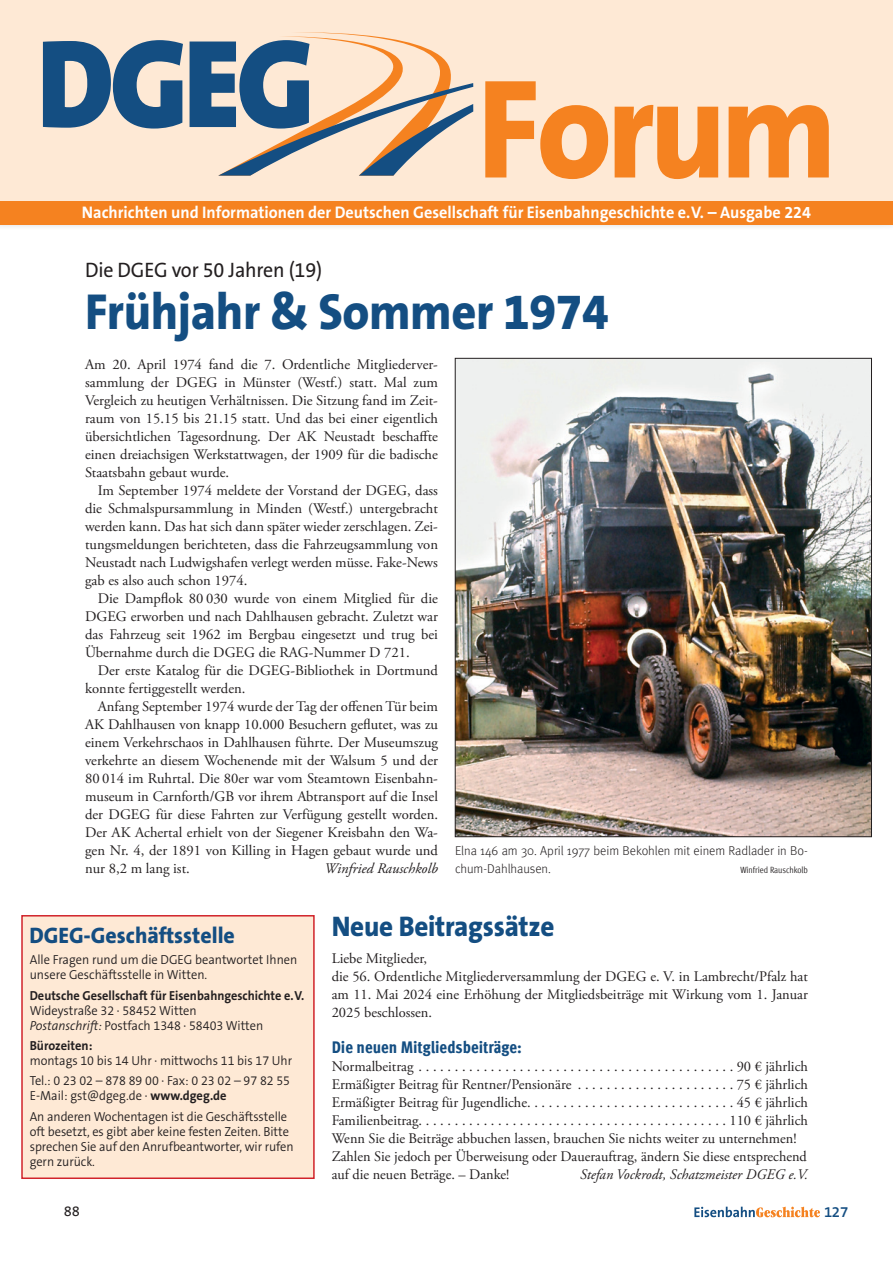
<style>
.page{position:relative;width:893px;height:1263px;background:#fff}
.page>*{position:absolute;margin:0;border:0;box-sizing:border-box;transform-origin:0 0}
.HL_Forum{font:800 51px "The Sans B8";letter-spacing:-.01em;color:#144e82;scale:.95 1}
.HL_Forum_klein{font:800 28.5px "The Sans B8";letter-spacing:-.01em;color:#144e82;scale:.95 1}
.HL1{font:800 22.5px "The Sans B8";color:#144e82}
.Vorspann_Forum_klein{font:21px "The Sans B5 Plain";letter-spacing:-.01em;color:#231f20;scale:.95 1}
.t1{font:700 16.8px "The Sans B7";color:#fff;scale:.96 1}
.ZUE_Forum{font:800 condensed 16.8px "Meta Pro";color:#144e82}
.t2{font:600 15px "The Sans B6";color:#144e82}
.FT{font:14.7px/18px "Adobe Garamond Pro";color:#231f20;text-align:justify}
.FT_ohne_Einzug{font:14.7px/18px "Adobe Garamond Pro";color:#231f20;text-align:justify}
.FT_ohne_Einzug-2{font:italic 14.7px "Adobe Garamond Pro";letter-spacing:.005em;color:#231f20}
.FT-2{font:italic 14.7px "Adobe Garamond Pro";color:#231f20}
.t3{font:14.25px "Meta Pro";color:#231f20}
.t4{font:300 13.2px/15px "The Sans B4";color:#231f20;scale:.95 1}
.BU_Meta{font:300 12.75px/18px "Meta Pro";color:#231f20}
.BU_Meta-2{font:condensed 9px "Meta Pro";letter-spacing:-.005em;color:#231f20}
.s1{font-family:"The Sans B7";font-weight:700}
.s2{font-style:italic}
</style>
<div class="page">
<img style="left:457px;top:360px;width:413px;height:475px">
<div style="left:0;top:0;width:893px;height:230px;background:#f7f7f7"></div>
<div style="left:0;top:0;width:893px;height:213px;background:#fee9d5"></div>
<div style="left:0;top:201px;width:893px;height:24px;background:#f58220"></div>
<svg style="left:43px;top:40px;width:140px;height:89px"></svg>
<svg style="left:190px;top:32px;width:283px;height:144px"></svg>
<svg style="left:485px;top:81px;width:123px;height:98px"></svg>
<svg style="left:615px;top:104px;width:103px;height:75px"></svg>
<svg style="left:729px;top:105px;width:100px;height:72px"></svg>
<div style="left:21px;top:915px;width:294px;height:264px;background:#fee9d5;border:2px solid #d1232a"></div>
<svg style="left:694px;top:1207px;width:126px;height:10px"></svg>
<p class="t1" style="left:82px;top:204px;width:761px">Nachrichten und Informationen der Deutschen Gesellschaft für Eisenbahngeschichte e.V. – Ausgabe 224</p>
<p class="Vorspann_Forum_klein" style="left:85px;top:259px;width:251px">Die DGEG vor 50 Jahren (19)</p>
<p class="HL_Forum" style="left:85px;top:285px;width:553px">Frühjahr &amp; Sommer 1974</p>
<p class="FT_ohne_Einzug" style="left:85px;top:356px;width:354px">Am 20. April 1974 fand die 7. Ordentliche Mitgliederver&shy;sammlung der DGEG in Münster (Westf.) statt. Mal zum Vergleich zu heutigen Verhältnissen. Die Sitzung fand im Zeit&shy;raum von 15.15 bis 21.15 statt. Und das bei einer eigentlich übersichtlichen Tagesordnung. Der AK Neustadt beschaffte einen dreiachsigen Werkstattwagen, der 1909 für die badische Staatsbahn gebaut wurde.</p>
<p class="FT" style="left:85px;top:482px;width:354px;text-indent:13px">Im September 1974 meldete der Vorstand der DGEG, dass die Schmalspursammlung in Minden (Westf.) untergebracht werden kann. Das hat sich dann später wieder zerschlagen. Zei&shy;tungsmeldungen berichteten, dass die Fahrzeugsammlung von Neustadt nach Ludwigshafen verlegt werden müsse. Fake-News gab es also auch schon 1974.</p>
<p class="FT" style="left:85px;top:590px;width:354px;text-indent:13px">Die Dampflok 80 030 wurde von einem Mitglied für die DGEG erworben und nach Dahlhausen gebracht. Zuletzt war das Fahrzeug seit 1962 im Bergbau eingesetzt und trug bei Übernahme durch die DGEG die RAG-Nummer D 721.</p>
<p class="FT" style="left:85px;top:662px;width:354px;text-indent:13px">Der erste Katalog für die DGEG-Bibliothek in Dortmund konnte fertiggestellt werden.</p>
<p class="FT" style="left:85px;top:698px;width:354px;text-indent:13px">Anfang September 1974 wurde der Tag der offenen Tür beim AK Dahlhausen von knapp 10.000 Besuchern geflutet, was zu einem Verkehrschaos in Dahlhausen führte. Der Museumszug verkehrte an diesem Wochenende mit der Walsum 5 und der 80 014 im Ruhrtal. Die 80er war vom Steamtown Eisenbahn&shy;museum in Carnforth/GB vor ihrem Abtransport auf die Insel der DGEG für diese Fahrten zur Verfügung gestellt worden.<br>Der AK Achertal erhielt von der Siegener Kreisbahn den Wa&shy;gen Nr. 4, der 1891 von Killing in Hagen gebaut wurde und nur 8,2 m lang ist.</p>
<p class="BU_Meta" style="left:455px;top:841px;width:354px">Elna 146 am 30. April 1977 beim Bekohlen mit einem Radlader in Bo&shy;chum-Dahlhausen.</p>
<p class="FT-2" style="left:324px;top:859px;width:115px">Winfried Rauschkolb</p>
<p class="BU_Meta-2" style="left:740px;top:863px;width:69px">Winfried Rauschkolb</p>
<p class="HL1" style="left:29px;top:923px;width:207px">DGEG-Geschäftsstelle</p>
<p class="t4" style="left:30px;top:953px;width:283px">Alle Fragen rund um die DGEG beantwortet Ihnen unsere Geschäftsstelle in Witten.</p>
<p class="t4" style="left:30px;top:988px;width:291px"><span class="s1">Deutsche Gesellschaft für Eisenbahngeschichte e.V.<br></span>Wideystraße 32 · 58452 Witten<br><span class="s2">Postanschrift:</span> Postfach 1348 · 58403 Witten</p>
<p class="t4" style="left:30px;top:1039px;width:278px"><span class="s1">Bürozeiten:<br></span>montags 10 bis 14 Uhr · mittwochs 11 bis 17 Uhr</p>
<p class="t4" style="left:30px;top:1074px;width:276px">Tel.: 0 23 02 – 878 89 00 · Fax: 0 23 02 – 97 82 55<br>E-Mail: gst@dgeg.de · <span class="s1">www.dgeg.de</span></p>
<p class="t4" style="left:30px;top:1109px;width:279px">An anderen Wochentagen ist die Geschäftsstelle oft besetzt, es gibt aber keine festen Zeiten. Bitte sprechen Sie auf den Anrufbeantworter, wir rufen gern zurück.</p>
<p class="HL_Forum_klein" style="left:332px;top:911px;width:236px">Neue Beitragssätze</p>
<p class="FT_ohne_Einzug" style="left:332px;top:950px;width:97px">Liebe Mitglieder,</p>
<p class="FT_ohne_Einzug" style="left:332px;top:968px;width:478px">die 56. Ordentliche Mitgliederversammlung der DGEG e. V. in Lambrecht/Pfalz hat am 11. Mai 2024 eine Erhöhung der Mitgliedsbeiträge mit Wirkung vom 1. Januar 2025 beschlossen.</p>
<p class="ZUE_Forum" style="left:332px;top:1034px;width:192px">Die neuen Mitgliedsbeiträge:</p>
<p class="FT_ohne_Einzug" style="left:332px;top:1058px;width:91px">Normalbeitrag ............................................</p>
<p class="FT_ohne_Einzug" style="left:737px;top:1058px;width:73px">90 € jährlich</p>
<p class="FT_ohne_Einzug" style="left:332px;top:1076px;width:248px">Ermäßigter Beitrag für Rentner/Pensionäre ......................</p>
<p class="FT_ohne_Einzug" style="left:737px;top:1076px;width:73px">75 € jährlich</p>
<p class="FT_ohne_Einzug" style="left:332px;top:1094px;width:200px">Ermäßigter Beitrag für Jugendliche.............................</p>
<p class="FT_ohne_Einzug" style="left:737px;top:1094px;width:73px">45 € jährlich</p>
<p class="FT_ohne_Einzug" style="left:332px;top:1112px;width:478px">Familienbeitrag. . . . . . . . . . . . . . . . . . . . . . . . . . . . . . . . . . . . . . . . . . . 110 € jährlich</p>
<p class="FT_ohne_Einzug" style="left:332px;top:1130px;width:477px;text-align:left">Wenn Sie die Beiträge abbuchen lassen, brauchen Sie nichts weiter zu unternehmen!<br>Zahlen Sie jedoch per Überweisung oder Dauerauftrag, ändern Sie diese entsprechend auf die neuen Beträge. – Danke!</p>
<p class="FT_ohne_Einzug-2" style="left:580px;top:1165px;width:229px">Stefan Vockrodt, Schatzmeister DGEG e.V.</p>
<p class="t3" style="left:64px;top:1200px;width:18px">88</p>
<p class="t2" style="left:824px;top:1203px;width:26px">127</p>
</div>
